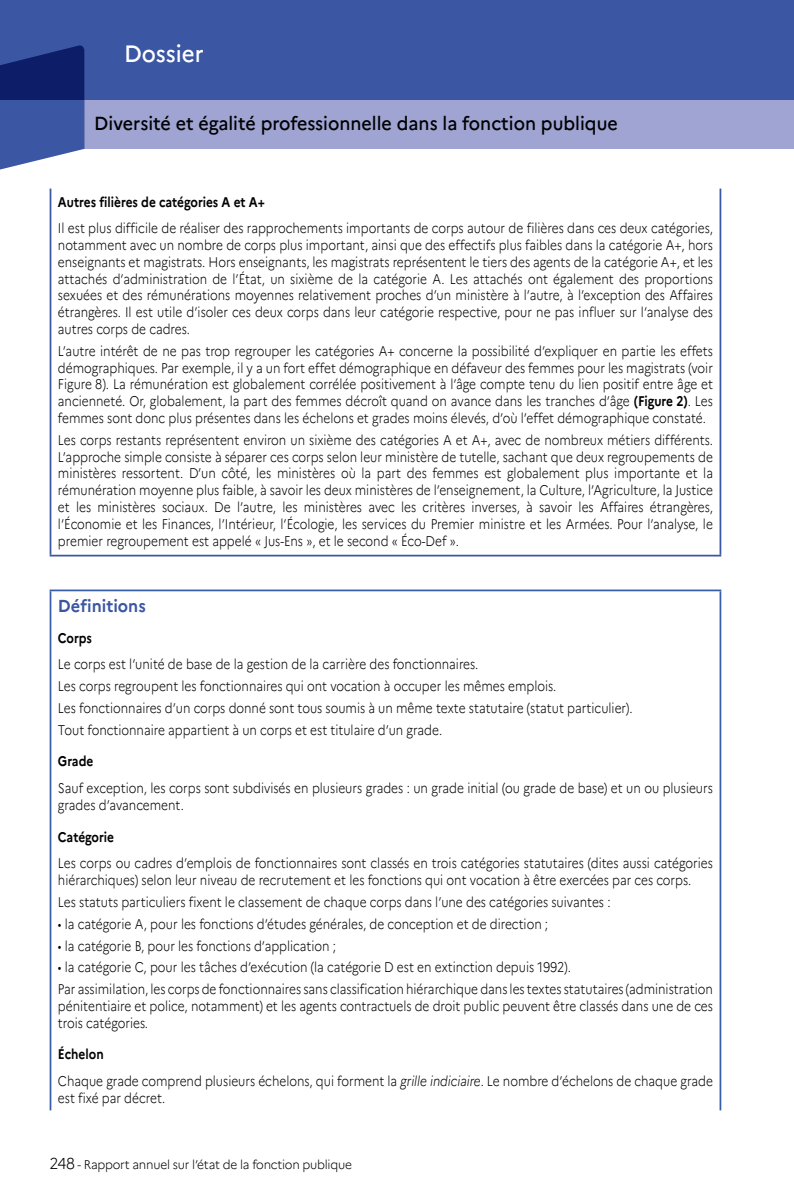
<style>
.page{position:relative;width:794px;height:1191px;background:#fff}
.page>*{position:absolute;margin:0;border:0;box-sizing:border-box;transform-origin:0 0}
.t1{font:500 23.62px "Marianne";color:#fff;scale:.94 1}
.t2{font:500 18.9px "Marianne";color:#000;scale:.94 1}
._06_Encadre_TITRE{font:700 17.32px "Marianne";color:#3b56a3;scale:.94 1}
._06_Encadre_TC{font:300 14px/16.8px "Marianne";color:#000;text-align:justify;scale:.85 1}
._06_Encadre_Sous-tit{font:700 14px "Marianne";color:#000;scale:.85 1}
.t3{font:300 12.6px "Marianne";letter-spacing:-.02em;color:#000;scale:.94 1}
.s1{font-weight:700}
.s2{font-style:italic}
.s3{font-size:15.75px}
</style>
<div class="page">
<div style="left:84px;top:99px;width:710px;height:50px;background:#9fa4d3"></div>
<div style="left:0;top:0;width:794px;height:99px;background:#3b56a3"></div>
<svg style="left:0;top:45px;width:84px;height:125px"></svg>
<hr style="left:50px;top:189px;width:1px;height:366px;background:#3b56a3">
<hr style="left:719px;top:189px;width:2px;height:366px;background:#3b56a3">
<hr style="left:50px;top:555px;width:671px;height:1px;background:#3b56a3">
<hr style="left:50px;top:589px;width:671px;height:2px;background:#385ea9">
<hr style="left:50px;top:591px;width:1px;height:519px;background:#385ea9">
<hr style="left:719px;top:591px;width:2px;height:519px;background:#385ea9">
<h1 class="t1" style="left:124px;top:39px;width:86px">Dossier</h1>
<h2 class="t2" style="left:94px;top:112px;width:558px">Diversité et égalité professionnelle dans la fonction publique</h2>
<p class="_06_Encadre_Sous-tit" style="left:58px;top:193px;width:245px">Autres filières de catégories A et A+</p>
<p class="_06_Encadre_TC" style="left:58px;top:220px;width:772px">Il est plus difficile de réaliser des rapprochements importants de corps autour de filières dans ces deux catégories, notamment avec un nombre de corps plus important, ainsi que des effectifs plus faibles dans la catégorie A+, hors enseignants et magistrats. Hors enseignants, les magistrats représentent le tiers des agents de la catégorie A+, et les attachés d’administration de l’État, un sixième de la catégorie A. Les attachés ont également des proportions sexuées et des rémunérations moyennes relativement proches d’un ministère à l’autre, à l’exception des Affaires étrangères. Il est utile d’isoler ces deux corps dans leur catégorie respective, pour ne pas influer sur l’analyse des autres corps de cadres.</p>
<p class="_06_Encadre_TC" style="left:58px;top:342px;width:772px">L’autre intérêt de ne pas trop regrouper les catégories A+ concerne la possibilité d’expliquer en partie les effets démographiques. Par exemple, il y a un fort effet démographique en défaveur des femmes pour les magistrats (voir Figure 8). La rémunération est globalement corrélée positivement à l’âge compte tenu du lien positif entre âge et ancienneté. Or, globalement, la part des femmes décroît quand on avance dans les tranches d’âge <span class="s1">(Figure 2)</span>. Les femmes sont donc plus présentes dans les échelons et grades moins élevés, d’où l’effet démographique constaté.</p>
<p class="_06_Encadre_TC" style="left:58px;top:431px;width:772px">Les corps restants représentent environ un sixième des catégories A et A+, avec de nombreux métiers différents.<br>L’approche simple consiste à séparer ces corps selon leur ministère de tutelle, sachant que deux regroupements de ministères ressortent. D’un côté, les ministères où la part des femmes est globalement plus importante et la rémunération moyenne plus faible, à savoir les deux ministères de l’enseignement, la Culture, l’Agriculture, la Justice et les ministères sociaux. De l’autre, les ministères avec les critères inverses, à savoir les Affaires étrangères, l’Économie et les Finances, l’Intérieur, l’Écologie, les services du Premier ministre et les Armées. Pour l’analyse, le premier regroupement est appelé « Jus-Ens », et le second « Éco-Def ».</p>
<p class="_06_Encadre_TITRE" style="left:58px;top:595px;width:95px">Définitions</p>
<p class="_06_Encadre_Sous-tit" style="left:58px;top:629px;width:42px">Corps</p>
<p class="_06_Encadre_TC" style="left:58px;top:656px;width:496px">Le corps est l’unité de base de la gestion de la carrière des fonctionnaires.</p>
<p class="_06_Encadre_TC" style="left:58px;top:678px;width:588px">Les corps regroupent les fonctionnaires qui ont vocation à occuper les mêmes emplois.</p>
<p class="_06_Encadre_TC" style="left:58px;top:699px;width:677px">Les fonctionnaires d’un corps donné sont tous soumis à un même texte statutaire (statut particulier).</p>
<p class="_06_Encadre_TC" style="left:58px;top:721px;width:453px">Tout fonctionnaire appartient à un corps et est titulaire d’un grade.</p>
<p class="_06_Encadre_Sous-tit" style="left:58px;top:753px;width:43px">Grade</p>
<p class="_06_Encadre_TC" style="left:58px;top:780px;width:772px">Sauf exception, les corps sont subdivisés en plusieurs grades : un grade initial (ou grade de base) et un ou plusieurs grades d’avancement.</p>
<p class="_06_Encadre_Sous-tit" style="left:58px;top:828px;width:68px">Catégorie</p>
<p class="_06_Encadre_TC" style="left:58px;top:855px;width:772px">Les corps ou cadres d’emplois de fonctionnaires sont classés en trois catégories statutaires (dites aussi catégories hiérarchiques) selon leur niveau de recrutement et les fonctions qui ont vocation à être exercées par ces corps.</p>
<p class="_06_Encadre_TC" style="left:58px;top:893px;width:651px">Les statuts particuliers fixent le classement de chaque corps dans l’une des catégories suivantes :</p>
<p class="_06_Encadre_TC" style="left:58px;top:915px;width:578px">• la catégorie A, pour les fonctions d’études générales, de conception et de direction ;</p>
<p class="_06_Encadre_TC" style="left:58px;top:937px;width:329px">• la catégorie B, pour les fonctions d’application ;</p>
<p class="_06_Encadre_TC" style="left:58px;top:959px;width:605px">• la catégorie C, pour les tâches d’exécution (la catégorie D est en extinction depuis 1992).</p>
<p class="_06_Encadre_TC" style="left:58px;top:980px;width:772px">Par assimilation, les corps de fonctionnaires sans classification hiérarchique dans les textes statutaires (administration pénitentiaire et police, notamment) et les agents contractuels de droit public peuvent être classés dans une de ces trois catégories.</p>
<p class="_06_Encadre_Sous-tit" style="left:58px;top:1045px;width:55px">Échelon</p>
<p class="_06_Encadre_TC" style="left:58px;top:1072px;width:772px">Chaque grade comprend plusieurs échelons, qui forment la <span class="s2">grille indiciaire</span>. Le nombre d’échelons de chaque grade est fixé par décret.</p>
<p class="t3" style="left:50px;top:1157px;width:323px"><span class="s3">248</span> - Rapport annuel sur l’état de la fonction publique</p>
</div>
